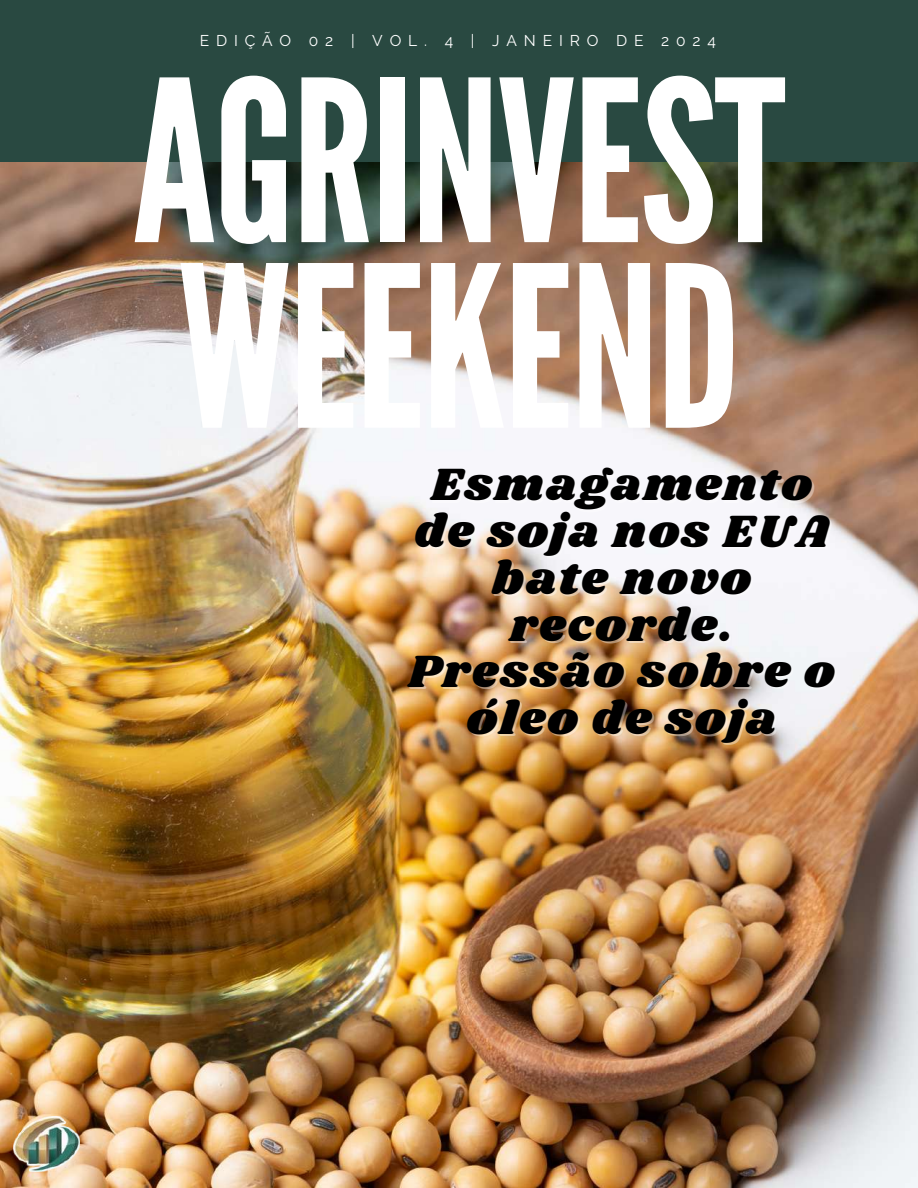
<style>
.page{position:relative;width:918px;height:1188px;background:#294941}
.page>*{position:absolute;margin:0;border:0;box-sizing:border-box;transform-origin:0 0}
.t1{font:224.1px/185.7px "League Gothic";letter-spacing:-.01em;color:#fff}
.t2{font:46.95px/46.7px "Shrikhand";letter-spacing:.045em;color:#000;text-align:center}
.t3{font:15.6px "Raleway";letter-spacing:.44em;color:#fff}
</style>
<div class="page">
<img style="left:0;top:163px;width:918px;height:1025px">
<img style="left:14px;top:1116px;width:66px;height:56px">
<p class="t3" style="left:200px;top:31px;width:518px">EDIÇÃO 02 | VOL. 4 | JANEIRO DE 2024</p>
<h1 class="t1" style="left:132px;top:74px;width:655px">AGRINVEST<br>WEEKEND</h1>
<p class="t2" style="left:408px;top:463px;width:428px">Esmagamento de soja nos EUA bate novo recorde.<br>Pressão sobre o óleo de soja</p>
</div>
